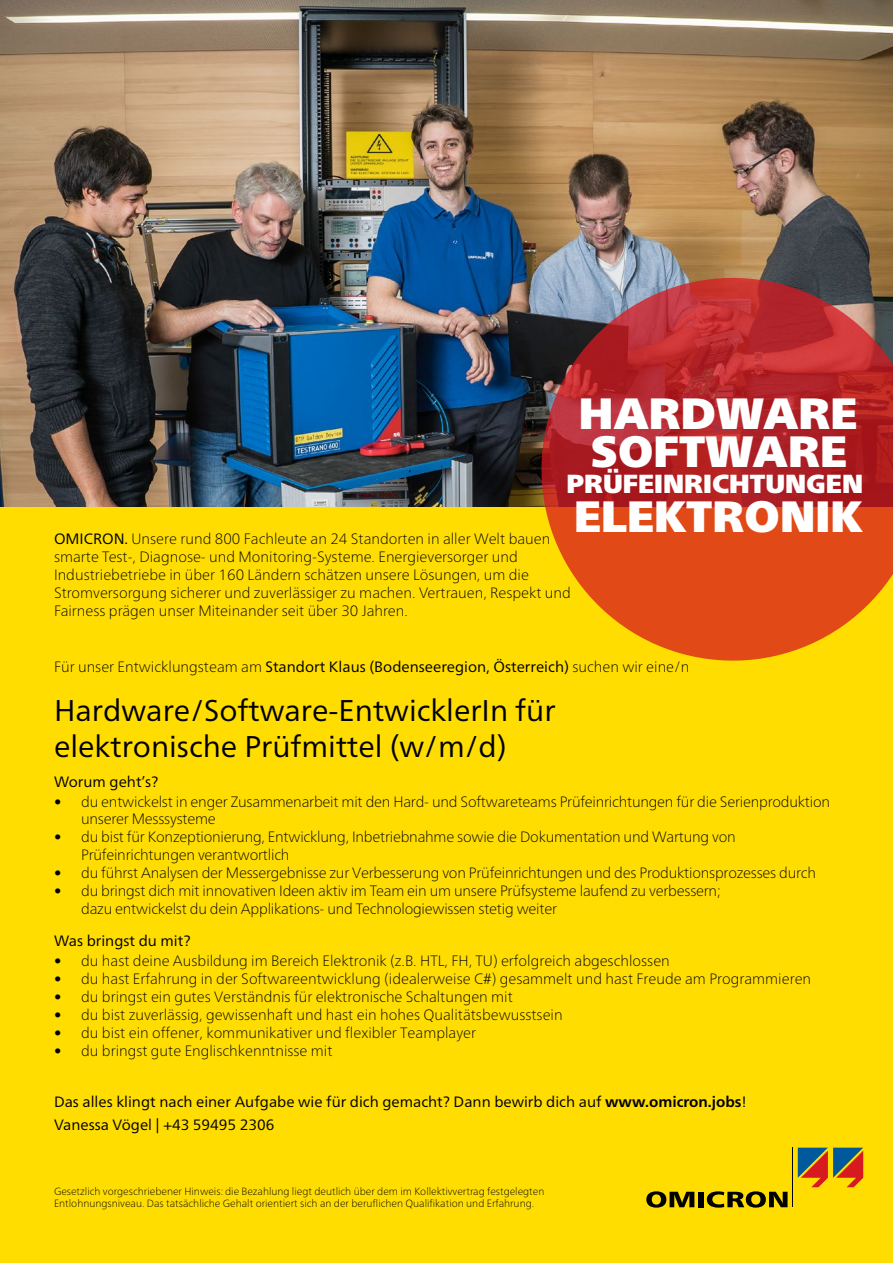
<style>
.page{position:relative;width:893px;height:1263px;background:#fd0}
.page>*{position:absolute;margin:0;border:0;box-sizing:border-box;transform-origin:0 0}
.t1{font:43.8px "Frutiger Neue LTW1 G X Black";color:#fff}
.Description_and_Skil{font:30px/36px "Frutiger Neue LTW1 G";color:#000}
.t2{font:26.1px "Frutiger Neue LTW1 G X Black";color:#fff}
.Company_Introduction{font:100 15px/17.9px "Frutiger Neue LTW1 G";color:#000}
.Interest_claim_and_L{font:15px "Frutiger Neue LTW1 G";color:#000}
.Description_and_Skil-2{font:100 15px "Frutiger Neue LTW1 G";color:#000}
.Description_and_Skil-3{font:15px "Frutiger Neue LTW1 G";color:#000}
.Contact_details_recr{font:15px "Frutiger Neue LTW1 G";color:#000}
.Statutory_notice{font:100 10.5px "Frutiger Neue LTW1 G";color:#000}
.s1{font-weight:400}
.s2{font-weight:700}
</style>
<div class="page">
<img style="left:0;top:0;width:893px;height:506px">
<svg style="left:646px;top:1191px;width:48px;height:16px"></svg>
<div style="left:698px;top:1192px;width:6px;height:15px;background:#000"></div>
<svg style="left:707px;top:1191px;width:80px;height:16px"></svg>
<hr style="left:792px;top:1148px;width:1px;height:59px;background:#000">
<svg style="left:798px;top:1148px;width:65px;height:39px"></svg>
<svg style="left:519px;top:255px;width:374px;height:406px;background:#bb4d2a"></svg>
<p class="t1" style="left:579px;top:379px;width:280px">HARDWARE</p>
<p class="t1" style="left:591px;top:418px;width:258px">SOFTWARE</p>
<p class="t2" style="left:566px;top:463px;width:298px">PRÜFEINRICHTUNGEN</p>
<p class="t1" style="left:574px;top:482px;width:291px">ELEKTRONIK</p>
<p class="Company_Introduction" style="left:54px;top:529px;width:518px"><span class="s1">OMICRON.</span> Unsere rund 800 Fachleute an 24 Standorten in aller Welt bauen smarte Test-, Diagnose- und Monitoring-Systeme. Energieversorger und Industriebetriebe in über 160 Ländern schätzen unsere Lösungen, um die Stromversorgung sicherer und zuverlässiger zu machen. Vertrauen, Respekt und Fairness prägen unser Miteinander seit über 30 Jahren.</p>
<p class="Description_and_Skil-2" style="left:54px;top:656px;width:637px">Für unser Entwicklungsteam am <span class="s1">Standort Klaus (Bodenseeregion, Österreich)</span> suchen wir eine/n</p>
<p class="Description_and_Skil" style="left:54px;top:692px;width:503px">Hardware/Software-EntwicklerIn für elektronische Prüfmittel (w/m/d)</p>
<p class="Description_and_Skil-3" style="left:54px;top:773px;width:106px">Worum geht’s?</p>
<p class="Company_Introduction" style="left:81px;top:792px;width:750px;line-height:17.1px;text-indent:-27px">• du entwickelst in enger Zusammenarbeit mit den Hard- und Softwareteams Prüfeinrichtungen für die Serienproduktion unserer Messsysteme</p>
<p class="Company_Introduction" style="left:81px;top:828px;width:656px;line-height:17.1px;text-indent:-27px">• du bist für Konzeptionierung, Entwicklung, Inbetriebnahme sowie die Dokumentation und Wartung von<br>Prüfeinrichtungen verantwortlich</p>
<p class="Company_Introduction" style="left:54px;top:862px;width:763px">• du führst Analysen der Messergebnisse zur Verbesserung von Prüfeinrichtungen und des Produktionsprozesses durch</p>
<p class="Company_Introduction" style="left:81px;top:880px;width:641px;text-indent:-27px">• du bringst dich mit innovativen Ideen aktiv im Team ein um unsere Prüfsysteme laufend zu verbessern; dazu entwickelst du dein Applikations- und Technologiewissen stetig weiter</p>
<p class="Description_and_Skil-3" style="left:54px;top:932px;width:138px">Was bringst du mit?</p>
<p class="Company_Introduction" style="left:54px;top:951px;width:617px">• du hast deine Ausbildung im Bereich Elektronik (z.B. HTL, FH, TU) erfolgreich abgeschlossen</p>
<p class="Company_Introduction" style="left:54px;top:968px;width:758px">• du hast Erfahrung in der Softwareentwicklung (idealerweise C#) gesammelt und hast Freude am Programmieren</p>
<p class="Company_Introduction" style="left:54px;top:987px;width:460px">• du bringst ein gutes Verständnis für elektronische Schaltungen mit</p>
<p class="Company_Introduction" style="left:54px;top:1005px;width:510px">• du bist zuverlässig, gewissenhaft und hast ein hohes Qualitätsbewusstsein</p>
<p class="Company_Introduction" style="left:54px;top:1023px;width:423px">• du bist ein offener, kommunikativer und flexibler Teamplayer</p>
<p class="Company_Introduction" style="left:54px;top:1041px;width:280px">• du bringst gute Englischkenntnisse mit</p>
<p class="Interest_claim_and_L" style="left:54px;top:1093px;width:694px">Das alles klingt nach einer Aufgabe wie für dich gemacht? Dann bewirb dich auf <span class="s2">www.omicron.jobs</span>!</p>
<p class="Contact_details_recr" style="left:54px;top:1115px;width:222px">Vanessa Vögel | +43 59495 2306</p>
<p class="Statutory_notice" style="left:54px;top:1183px;width:492px">Gesetzlich vorgeschriebener Hinweis: die Bezahlung liegt deutlich über dem im Kollektivvertrag festgelegten</p>
<p class="Statutory_notice" style="left:54px;top:1196px;width:482px">Entlohnungsniveau. Das tatsächliche Gehalt orientiert sich an der beruflichen Qualifikation und Erfahrung.</p>
</div>
